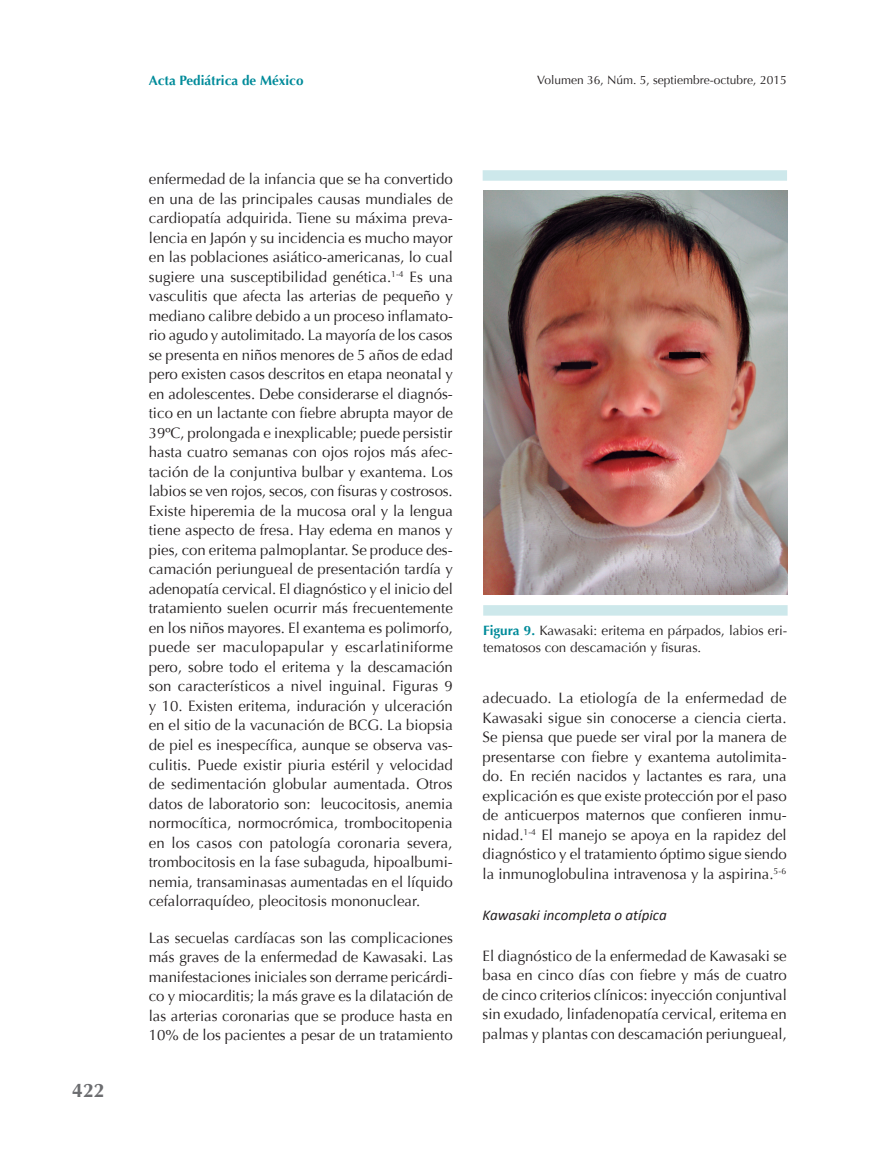
<style>
.page{position:relative;width:893px;height:1149px;background:#fff}
.page>*{position:absolute;margin:0;border:0;box-sizing:border-box;transform-origin:0 0}
.t1{font:700 19.5px "Optima";color:#6c6d70}
.t2{font:15px/19.5px "Optima";color:#231f20;text-align:justify}
.t3{font:italic 15px "Calibri";color:#231f20}
.t4{font:13.5px/16.5px "Optima";color:#231f20}
.t5{font:700 13.5px "Optima";color:#008b9a}
.t6{font:12px "Optima";color:#231f20}
.s1{font-weight:700;color:#008b9a}
</style>
<div class="page">
<div style="left:483px;top:170px;width:304px;height:11px;background:#cde8eb"></div>
<div style="left:483px;top:605px;width:305px;height:10px;background:#cde8eb"></div>
<img style="left:483px;top:190px;width:304px;height:404px">
<h1 class="t1" style="left:72px;top:1079px;width:34px">422</h1>
<p class="t5" style="left:149px;top:73px;width:156px">Acta Pediátrica de México</p>
<p class="t6" style="left:537px;top:73px;width:251px">Volumen 36, Núm. 5, septiembre-octubre, 2015</p>
<p class="t2" style="left:149px;top:169px;width:306px">enfermedad de la infancia que se ha convertido en una de las principales causas mundiales de cardiopatía adquirida. Tiene su máxima preva&shy;lencia en Japón y su incidencia es mucho mayor en las poblaciones asiático-americanas, lo cual sugiere una susceptibilidad genética.<sup>1-4</sup> Es una vasculitis que afecta las arterias de pequeño y mediano calibre debido a un proceso inflamato&shy;rio agudo y autolimitado. La mayoría de los casos se presenta en niños menores de 5 años de edad pero existen casos descritos en etapa neonatal y en adolescentes. Debe considerarse el diagnós&shy;tico en un lactante con fiebre abrupta mayor de 39ºC, prolongada e inexplicable; puede persistir hasta cuatro semanas con ojos rojos más afec&shy;tación de la conjuntiva bulbar y exantema. Los labios se ven rojos, secos, con fisuras y costrosos.<br>Existe hiperemia de la mucosa oral y la lengua tiene aspecto de fresa. Hay edema en manos y pies, con eritema palmoplantar. Se produce des&shy;camación periungueal de presentación tardía y adenopatía cervical. El diagnóstico y el inicio del tratamiento suelen ocurrir más frecuentemente en los niños mayores. El exantema es polimorfo, puede ser maculopapular y escarlatiniforme pero, sobre todo el eritema y la descamación son característicos a nivel inguinal. Figuras 9 y 10. Existen eritema, induración y ulceración en el sitio de la vacunación de BCG. La biopsia de piel es inespecífica, aunque se observa vas&shy;culitis. Puede existir piuria estéril y velocidad de sedimentación globular aumentada. Otros datos de laboratorio son: leucocitosis, anemia normocítica, normocrómica, trombocitopenia en los casos con patología coronaria severa, trombocitosis en la fase subaguda, hipoalbumi&shy;nemia, transaminasas aumentadas en el líquido cefalorraquídeo, pleocitosis mononuclear.</p>
<p class="t2" style="left:149px;top:927px;width:306px">Las secuelas cardíacas son las complicaciones más graves de la enfermedad de Kawasaki. Las manifestaciones iniciales son derrame pericárdi&shy;co y miocarditis; la más grave es la dilatación de las arterias coronarias que se produce hasta en 10% de los pacientes a pesar de un tratamiento</p>
<p class="t4" style="left:483px;top:622px;width:306px"><span class="s1">Figura 9.</span> Kawasaki: eritema en párpados, labios eri&shy;tematosos con descamación y fisuras.</p>
<p class="t2" style="left:483px;top:688px;width:306px">adecuado. La etiología de la enfermedad de Kawasaki sigue sin conocerse a ciencia cierta.<br>Se piensa que puede ser viral por la manera de presentarse con fiebre y exantema autolimita&shy;do. En recién nacidos y lactantes es rara, una explicación es que existe protección por el paso de anticuerpos maternos que confieren inmu&shy;nidad.<sup>1-4</sup> El manejo se apoya en la rapidez del diagnóstico y el tratamiento óptimo sigue siendo la inmunoglobulina intravenosa y la aspirina.<sup>5-6</sup></p>
<p class="t3" style="left:483px;top:904px;width:186px">Kawasaki incompleta o atípica</p>
<p class="t2" style="left:483px;top:945px;width:306px">El diagnóstico de la enfermedad de Kawasaki se basa en cinco días con fiebre y más de cuatro de cinco criterios clínicos: inyección conjuntival sin exudado, linfadenopatía cervical, eritema en palmas y plantas con descamación periungueal,</p>
</div>
